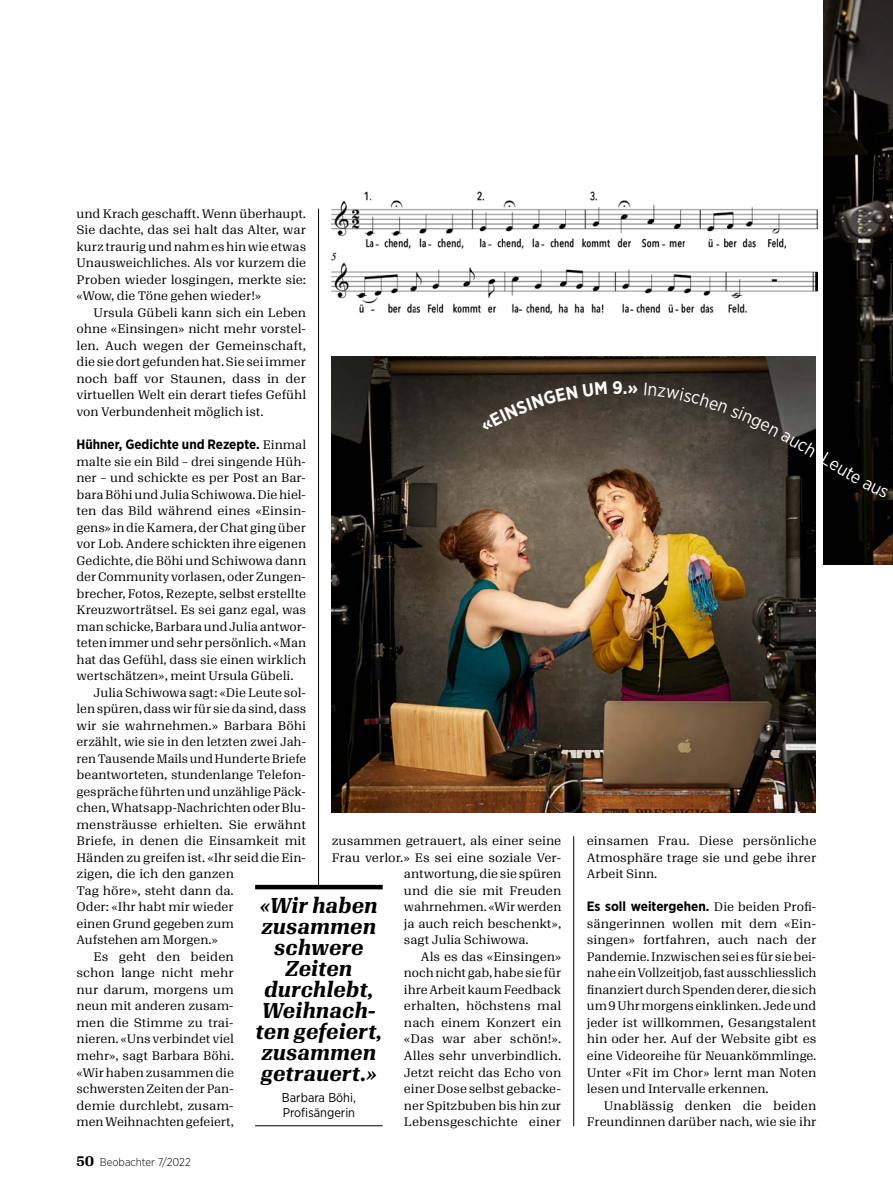
<style>
.page{position:relative;width:893px;height:1200px;background:#fff}
.page>*{position:absolute;margin:0;border:0;box-sizing:border-box;transform-origin:0 0}
.t1{font:italic 700 21px/21px "Algebra";color:#000;text-align:center}
.t2{font:700 18px "Gotham Narrow";color:#fff}
.t3{font:700 13.5px "Gotham Narrow";color:#000}
.t4{font:12.75px/15px "Gotham Narrow";color:#000}
.t5{font:12px/16.5px "Algebra";color:#000;text-align:justify}
.t6{font:300 11.25px "Gotham Narrow";color:#000}
.s1{font-family:"Algebra";font-weight:400;font-size:12px}
.s2{font-family:"Algebra";font-weight:700;font-size:13.5px}
</style>
<div class="page">
<img style="left:332px;top:356px;width:484px;height:456px">
<img style="left:331px;top:191px;width:486px;height:124px">
<hr style="left:318px;top:209px;width:1px;height:916px;background:#000">
<hr style="left:573px;top:836px;width:1px;height:289px;background:#000">
<img style="left:823px;top:0;width:70px;height:564px">
<div style="left:255px;top:884px;width:128px;height:241px;background:#fff"></div>
<div style="left:255px;top:884px;width:128px;height:5px;background:#000"></div>
<hr style="left:255px;top:1125px;width:128px;height:1px;background:#000">
<svg style="left:481px;top:381px;width:126px;height:50px"></svg>
<svg style="left:613px;top:381px;width:9px;height:13px"></svg>
<svg style="left:628px;top:385px;width:10px;height:8px"></svg>
<svg style="left:644px;top:382px;width:244px;height:116px"></svg>
<p class="t5" style="left:77px;top:204px;width:231px">und Krach geschafft. Wenn überhaupt.<br>Sie dachte, das sei halt das Alter, war kurz traurig und nahm es hin wie etwas Unausweichliches. Als vor kurzem die Proben wieder losgingen, merkte sie: «Wow, die Töne gehen wieder!»</p>
<p class="t5" style="left:77px;top:303px;width:231px;text-indent:17px">Ursula Gübeli kann sich ein Leben ohne «Einsingen» nicht mehr vorstel&shy;len. Auch wegen der Gemeinschaft, die sie dort gefunden hat. Sie sei immer noch baff vor Staunen, dass in der virtuellen Welt ein derart tiefes Gefühl von Verbundenheit möglich ist.</p>
<p class="t3" style="left:77px;top:435px;width:231px">Hühner, Gedichte und Rezepte. <span class="s1">Einmal</span></p>
<p class="t5" style="left:77px;top:451px;width:231px">malte sie ein Bild – drei singende Hüh&shy;ner – und schickte es per Post an Bar&shy;bara Böhi und Julia Schiwowa. Die hiel&shy;ten das Bild während eines «Einsin&shy;gens» in die Kamera, der Chat ging über vor Lob. Andere schickten ihre eigenen Gedichte, die Böhi und Schiwowa dann der Community vorlasen, oder Zungen&shy;brecher, Fotos, Rezepte, selbst erstellte Kreuzworträtsel. Es sei ganz egal, was man schicke, Barbara und Julia antwor&shy;teten immer und sehr persönlich. «Man hat das Gefühl, dass sie einen wirklich wertschätzen», meint Ursula Gübeli.</p>
<p class="t5" style="left:94px;top:682px;width:214px">Julia Schiwowa sagt: «Die Leute sol-</p>
<p class="t5" style="left:77px;top:699px;width:231px">len spüren, dass wir für sie da sind, dass</p>
<p class="t5" style="left:77px;top:715px;width:231px">wir sie wahrnehmen.» Barbara Böhi</p>
<p class="t5" style="left:77px;top:732px;width:231px">erzählt, wie sie in den letzten zwei Jah-</p>
<p class="t5" style="left:77px;top:748px;width:231px">ren Tausende Mails und Hunderte Briefe</p>
<p class="t5" style="left:77px;top:765px;width:231px">beantworteten, stundenlange Telefon-</p>
<p class="t5" style="left:77px;top:781px;width:231px">gespräche führten und unzählige Päck-</p>
<p class="t5" style="left:77px;top:798px;width:231px">chen, Whatsapp-Nachrichten oder Blu-</p>
<p class="t5" style="left:77px;top:814px;width:231px">mensträusse erhielten. Sie erwähnt</p>
<p class="t5" style="left:77px;top:831px;width:231px">Briefe, in denen die Einsamkeit mit</p>
<p class="t5" style="left:77px;top:847px;width:231px">Händen zu greifen ist. «Ihr seid die Ein-</p>
<p class="t5" style="left:77px;top:864px;width:159px">zigen, die ich den ganzen</p>
<p class="t5" style="left:77px;top:880px;width:159px">Tag höre», steht dann da.</p>
<p class="t5" style="left:77px;top:897px;width:159px">Oder: «Ihr habt mir wieder</p>
<p class="t5" style="left:77px;top:913px;width:159px">einen Grund gegeben zum</p>
<p class="t5" style="left:77px;top:930px;width:143px">Aufstehen am Morgen.»</p>
<p class="t5" style="left:94px;top:946px;width:142px">Es geht den beiden</p>
<p class="t5" style="left:77px;top:963px;width:159px">schon lange nicht mehr</p>
<p class="t5" style="left:77px;top:979px;width:159px">nur darum, morgens um</p>
<p class="t5" style="left:77px;top:996px;width:159px">neun mit anderen zusam-</p>
<p class="t5" style="left:77px;top:1012px;width:159px">men die Stimme zu trai-</p>
<p class="t5" style="left:77px;top:1029px;width:159px">nieren. «Uns verbindet viel</p>
<p class="t5" style="left:77px;top:1045px;width:159px">mehr», sagt Barbara Böhi.</p>
<p class="t5" style="left:77px;top:1062px;width:159px">«Wir haben zusammen die</p>
<p class="t5" style="left:77px;top:1078px;width:159px">schwersten Zeiten der Pan-</p>
<p class="t5" style="left:77px;top:1095px;width:159px">demie durchlebt, zusam-</p>
<p class="t5" style="left:77px;top:1111px;width:159px">men Weihnachten gefeiert,</p>
<p class="t5" style="left:332px;top:831px;width:231px">zusammen getrauert, als einer seine</p>
<p class="t5" style="left:332px;top:847px;width:231px">Frau verlor.» Es sei eine soziale Ver-</p>
<p class="t5" style="left:404px;top:864px;width:159px">antwortung, die sie spüren</p>
<p class="t5" style="left:404px;top:880px;width:159px">und die sie mit Freuden</p>
<p class="t5" style="left:404px;top:897px;width:159px">wahrnehmen. «Wir werden</p>
<p class="t5" style="left:404px;top:913px;width:159px">ja auch reich beschenkt»,</p>
<p class="t5" style="left:404px;top:930px;width:126px">sagt Julia Schiwowa.</p>
<p class="t5" style="left:421px;top:946px;width:142px">Als es das «Einsingen»</p>
<p class="t5" style="left:404px;top:963px;width:159px">noch nicht gab, habe sie für</p>
<p class="t5" style="left:404px;top:979px;width:159px">ihre Arbeit kaum Feedback</p>
<p class="t5" style="left:404px;top:996px;width:159px">erhalten, höchstens mal</p>
<p class="t5" style="left:404px;top:1012px;width:159px">nach einem Konzert ein</p>
<p class="t5" style="left:404px;top:1029px;width:159px">«Das war aber schön!».</p>
<p class="t5" style="left:404px;top:1045px;width:159px">Alles sehr unverbindlich.</p>
<p class="t5" style="left:404px;top:1062px;width:159px">Jetzt reicht das Echo von</p>
<p class="t5" style="left:404px;top:1078px;width:159px">einer Dose selbst gebacke-</p>
<p class="t5" style="left:404px;top:1095px;width:159px">ner Spitzbuben bis hin zur</p>
<p class="t5" style="left:404px;top:1111px;width:159px">Lebensgeschichte einer</p>
<h1 class="t1" style="left:256px;top:892px;width:128px">«Wir haben zusammen schwere<br>Zeiten durchlebt,<br>Weihnach&shy;ten gefeiert, zusammen getrauert.»</h1>
<p class="t4" style="left:282px;top:1089px;width:76px">Barbara Böhi,<br>Profisängerin</p>
<p class="t6" style="left:77px;top:1155px;width:116px"><span class="s2">50</span> Beobachter 7/2022</p>
<h2 class="t2" style="left:623px;top:376px;width:6px">.</h2>
<p class="t5" style="left:587px;top:831px;width:231px">einsamen Frau. Diese persönliche Atmosphäre trage sie und gebe ihrer Arbeit Sinn.</p>
<p class="t3" style="left:587px;top:897px;width:231px">Es soll weitergehen. <span class="s1">Die beiden Profi-</span></p>
<p class="t5" style="left:587px;top:913px;width:231px">sängerinnen wollen mit dem «Ein&shy;singen» fortfahren, auch nach der Pandemie. Inzwischen sei es für sie bei&shy;nahe ein Vollzeitjob, fast ausschliesslich finanziert durch Spenden derer, die sich um 9 Uhr morgens einklinken. Jede und jeder ist willkommen, Gesangstalent hin oder her. Auf der Website gibt es eine Videoreihe für Neuankömmlinge.<br>Unter «Fit im Chor» lernt man Noten lesen und Intervalle erkennen.</p>
<p class="t5" style="left:587px;top:1095px;width:231px;text-align:right">Unablässig denken die beiden<br>Freundinnen darüber nach, wie sie ihr</p>
</div>
